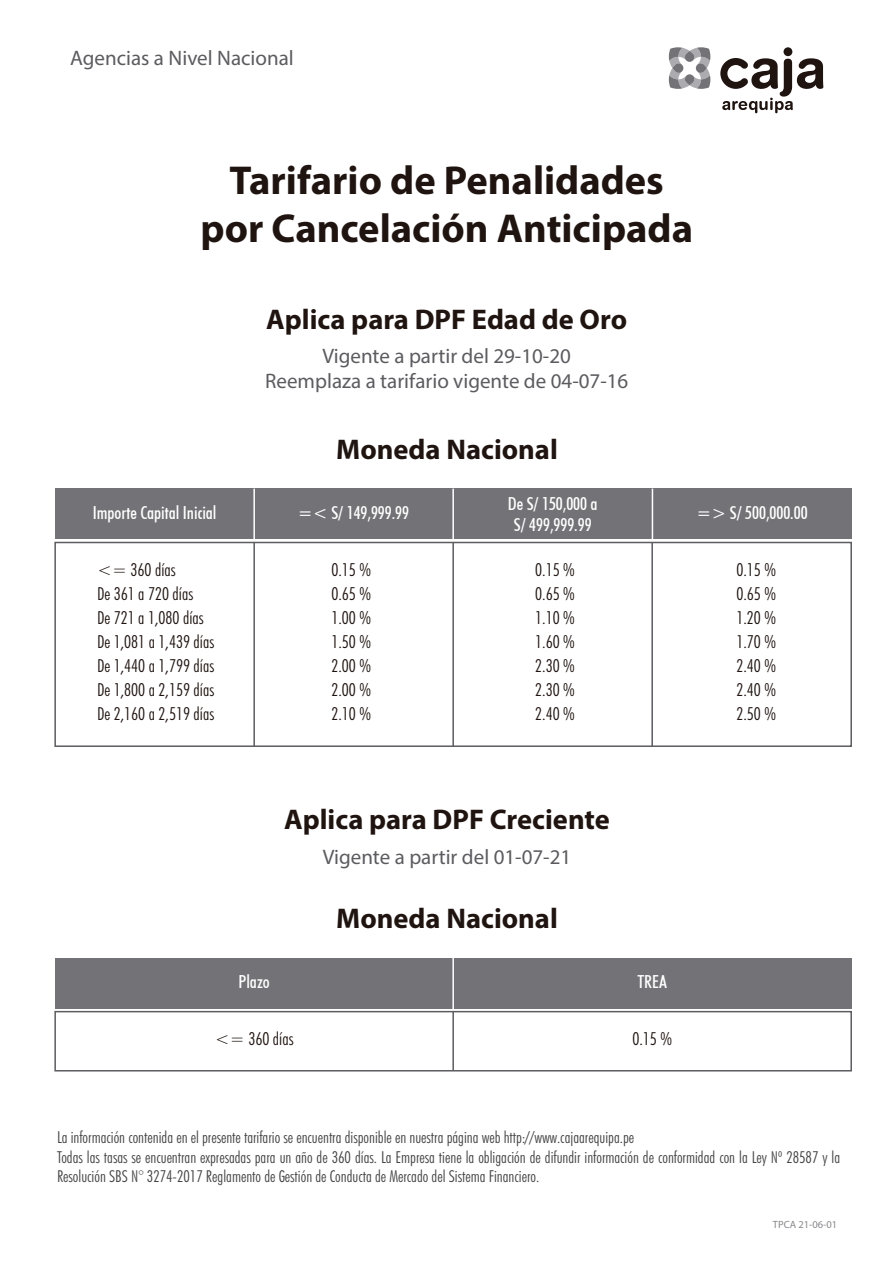
<style>
.page{position:relative;width:893px;height:1263px;background:#fff}
.page>*{position:absolute;margin:0;border:0;box-sizing:border-box;transform-origin:0 0}
.t1{font:700 40.5px/48.6px "Myriad Pro";color:#1f1410;text-align:center}
.t2{font:700 28.5px "Myriad Pro";color:#1f1410}
.t3{font:21px/25.2px "Myriad Pro";color:#5c5b5f;text-align:center}
.t4{font:300 condensed 18px/24px "Futura BT";color:#1f1410;text-align:justify}
.t5{font:500 condensed 18px/21.6px "Futura BT";color:#fff;text-align:center}
.t6{font:300 condensed 16.5px/19.8px "Futura BT";color:#434141}
.t7{font:10.5px "Myriad Pro";color:#89878c}
</style>
<div class="page">
<svg style="left:669px;top:47px;width:41px;height:42px"></svg>
<div style="left:783px;top:47px;width:9px;height:9px;background:#1f1410;border-radius:50%"></div>
<svg style="left:720px;top:58px;width:103px;height:55px"></svg>
<div style="left:55px;top:489px;width:796px;height:50px;background:#737277"></div>
<div style="left:54px;top:542px;width:798px;height:205px;border:2px solid #5c5b5f"></div>
<hr style="left:253px;top:543px;width:2px;height:203px;background:#5c5b5f">
<hr style="left:651px;top:543px;width:2px;height:203px;background:#5c5b5f">
<hr style="left:253px;top:489px;width:2px;height:52px;background:#fff">
<hr style="left:452px;top:543px;width:2px;height:203px;background:#5c5b5f">
<hr style="left:452px;top:489px;width:2px;height:52px;background:#fff">
<hr style="left:652px;top:489px;width:1px;height:52px;background:#fff">
<div style="left:55px;top:958px;width:796px;height:50px;background:#737277"></div>
<div style="left:54px;top:1011px;width:798px;height:60px;border:2px solid #5c5b5f"></div>
<hr style="left:452px;top:1012px;width:2px;height:59px;background:#5c5b5f">
<hr style="left:452px;top:958px;width:2px;height:52px;background:#fff">
<p class="t3" style="left:70px;top:45px;width:225px">Agencias a Nivel Nacional</p>
<h1 class="t1" style="left:200px;top:154px;width:494px">Tarifario de Penalidades por Cancelación Anticipada</h1>
<h2 class="t2" style="left:266px;top:301px;width:362px">Aplica para DPF Edad de Oro</h2>
<p class="t3" style="left:265px;top:343px;width:365px">Vigente a partir del 29-10-20<br>Reemplaza a tarifario vigente de 04-07-16</p>
<h2 class="t2" style="left:336px;top:431px;width:223px">Moneda Nacional</h2>
<p class="t5" style="left:93px;top:502px;width:125px">Importe Capital Inicial</p>
<p class="t5" style="left:298px;top:502px;width:113px">=&lt; S/ 149,999.99</p>
<p class="t5" style="left:508px;top:492px;width:91px">De S/ 150,000 a<br>S/ 499,999.99</p>
<p class="t5" style="left:696px;top:502px;width:113px">=&gt; S/ 500,000.00</p>
<p class="t4" style="left:97px;top:557px;width:118px;text-align:left">&lt;= 360 días<br>De 361 a 720 días<br>De 721 a 1,080 días<br>De 1,081 a 1,439 días<br>De 1,440 a 1,799 días<br>De 1,800 a 2,159 días<br>De 2,160 a 2,519 días</p>
<p class="t4" style="left:331px;top:557px;width:41px">0.15 % 0.65 % 1.00 % 1.50 % 2.00 % 2.00 % 2.10 %</p>
<p class="t4" style="left:535px;top:557px;width:41px">0.15 % 0.65 % 1.10 % 1.60 % 2.30 % 2.30 % 2.40 %</p>
<p class="t4" style="left:736px;top:557px;width:41px">0.15 % 0.65 % 1.20 % 1.70 % 2.40 % 2.40 % 2.50 %</p>
<h2 class="t2" style="left:284px;top:801px;width:327px">Aplica para DPF Creciente</h2>
<p class="t3" style="left:323px;top:844px;width:250px">Vigente a partir del 01-07-21</p>
<h2 class="t2" style="left:336px;top:900px;width:223px">Moneda Nacional</h2>
<p class="t5" style="left:238px;top:971px;width:33px">Plazo</p>
<p class="t5" style="left:637px;top:971px;width:31px">TREA</p>
<p class="t4" style="left:215px;top:1026px;width:80px">&lt;= 360 días</p>
<p class="t4" style="left:632px;top:1026px;width:41px">0.15 %</p>
<p class="t6" style="left:57px;top:1127px;width:785px">La información contenida en el presente tarifario se encuentra disponible en nuestra página web http://www.cajaarequipa.pe<br>Todas las tasas se encuentran expresadas para un año de 360 días. La Empresa tiene la obligación de difundir información de conformidad con la Ley Nº 28587 y la<br>Resolución SBS N° 3274-2017 Reglamento de Gestión de Conducta de Mercado del Sistema Financiero.</p>
<p class="t7" style="left:773px;top:1218px;width:66px">TPCA 21-06-01</p>
</div>
